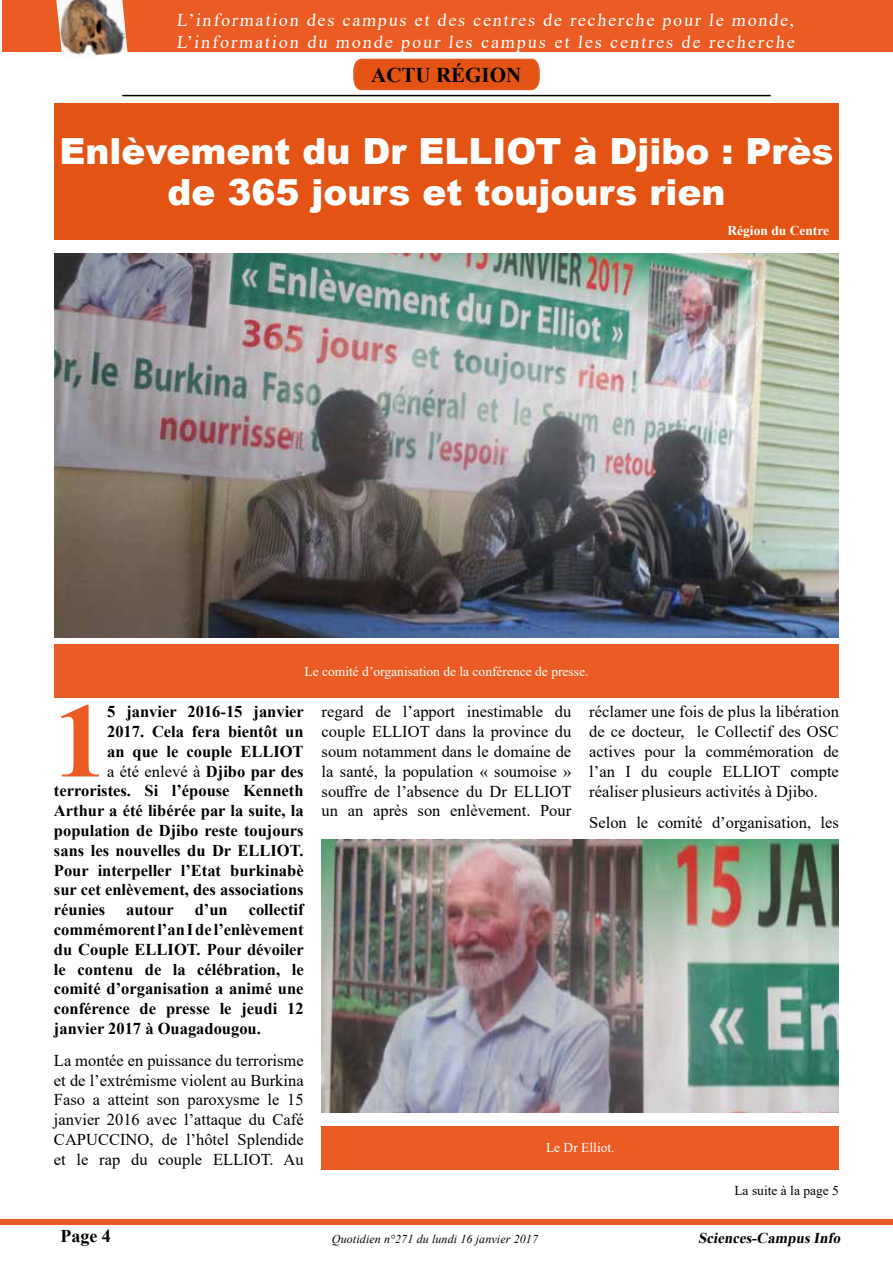
<style>
.page{position:relative;width:893px;height:1263px;background:#fff}
.page>*{position:absolute;margin:0;border:0;box-sizing:border-box;transform-origin:0 0}
.t1{font:700 106.2px "Times New Roman";color:#ea5c24}
.t2{font:900 36px/40.5px "Arial";color:#fff;text-align:center}
.t3{font:700 21px "Times New Roman";color:#000}
.t4{font:18px/21.6px "Times New Roman";letter-spacing:.105em;color:#fff}
.t5{font:700 18px "Times New Roman";color:#000}
.t6{font:16.5px/19.8px "Times New Roman";color:#000;text-align:justify}
.t7{font:700 16.5px/19.8px "Times New Roman";color:#000;text-align:justify}
.t8{font:italic 700 15px "Times New Roman";color:#000}
.t9{font:13.5px "Times New Roman";color:#fff}
.t10{font:13.5px "Times New Roman";color:#000}
.t11{font:700 13.5px "Times New Roman";color:#fff}
.t12{font:italic 12px "Times New Roman";letter-spacing:.01em;color:#000}
.s1{font-weight:700}
</style>
<div class="page">
<div style="left:1px;top:1219px;width:892px;height:6px;background:#ea5c24"></div>
<hr style="left:122px;top:95px;width:649px;height:1px;background:#000">
<div style="left:2px;top:0;width:891px;height:51px;background:#ea5c24"></div>
<img style="left:56px;top:0;width:72px;height:58px">
<div style="left:54px;top:644px;width:785px;height:53px;background:#ea5c24"></div>
<div style="left:54px;top:103px;width:785px;height:137px;background:#e35414"></div>
<svg style="left:353px;top:58px;width:187px;height:33px;background:#e55f24"></svg>
<img style="left:54px;top:254px;width:785px;height:384px">
<img style="left:322px;top:840px;width:517px;height:272px">
<div style="left:322px;top:1125px;width:517px;height:44px;background:#ea5c24"></div>
<p class="t4" style="left:176px;top:9px;width:622px">L’information des campus et des centres de recherche pour le monde,<br>L’information du monde pour les campus et les centres de recherche</p>
<p class="t3" style="left:371px;top:59px;width:151px">ACTU RÉGION</p>
<h2 class="t2" style="left:59px;top:130px;width:776px">Enlèvement du Dr ELLIOT à Djibo : Près de 365 jours et toujours rien</h2>
<p class="t11" style="left:727px;top:221px;width:103px">Région du Centre</p>
<p class="t9" style="left:305px;top:661px;width:285px">Le comité d’organisation de la conférence de presse.</p>
<h1 class="t1" style="left:54px;top:664px;width:55px">1</h1>
<p class="t7" style="left:107px;top:701px;width:198px">5 janvier 2016-15 janvier</p>
<p class="t7" style="left:107px;top:721px;width:198px">2017. Cela fera bientôt un</p>
<p class="t7" style="left:107px;top:741px;width:198px">an que le couple ELLIOT</p>
<p class="t6" style="left:107px;top:760px;width:198px">a été enlevé à <span class="s1">Djibo par des</span></p>
<p class="t7" style="left:54px;top:780px;width:251px">terroristes. Si l’épouse Kenneth</p>
<p class="t7" style="left:54px;top:800px;width:251px">Arthur a été libérée par la suite, la</p>
<p class="t7" style="left:54px;top:820px;width:251px">population de Djibo reste toujours</p>
<p class="t7" style="left:54px;top:840px;width:251px">sans les nouvelles du Dr ELLIOT.</p>
<p class="t7" style="left:54px;top:859px;width:251px">Pour interpeller l’Etat burkinabè</p>
<p class="t7" style="left:54px;top:879px;width:251px">sur cet enlèvement, des associations</p>
<p class="t7" style="left:54px;top:899px;width:53px">réunies</p>
<p class="t7" style="left:126px;top:899px;width:49px">autour</p>
<p class="t7" style="left:195px;top:899px;width:35px">d’un</p>
<p class="t7" style="left:54px;top:899px;width:251px;text-indent:195px">collectif commémorent l’an I de l’enlèvement du Couple ELLIOT. Pour dévoiler le contenu de la célébration, le comité d’organisation a animé une conférence de presse le jeudi 12 janvier 2017 à Ouagadougou.</p>
<p class="t6" style="left:54px;top:1050px;width:251px">La montée en puissance du terrorisme et de l’extrémisme violent au Burkina Faso a atteint son paroxysme le 15 janvier 2016 avec l’attaque du Café CAPUCCINO, de l’hôtel Splendide et le rap du couple ELLIOT. Au</p>
<p class="t6" style="left:322px;top:701px;width:251px">regard de l’apport inestimable du couple ELLIOT dans la province du soum notamment dans le domaine de la santé, la population « soumoise » souffre de l’absence du Dr ELLIOT un an après son enlèvement. Pour</p>
<p class="t6" style="left:589px;top:701px;width:251px">réclamer une fois de plus la libération de ce docteur, le Collectif des OSC actives pour la commémoration de l’an I du couple ELLIOT compte réaliser plusieurs activités à Djibo.</p>
<p class="t6" style="left:589px;top:812px;width:251px">Selon le comité d’organisation, les</p>
<p class="t9" style="left:546px;top:1138px;width:70px">Le Dr Elliot.</p>
<p class="t10" style="left:734px;top:1181px;width:106px">La suite à la page 5</p>
<p class="t5" style="left:60px;top:1223px;width:52px">Page 4</p>
<p class="t12" style="left:332px;top:1231px;width:208px">Quotidien n°271 du lundi 16 janvier 2017</p>
<p class="t8" style="left:698px;top:1227px;width:147px">Sciences-CampusInfo</p>
</div>
